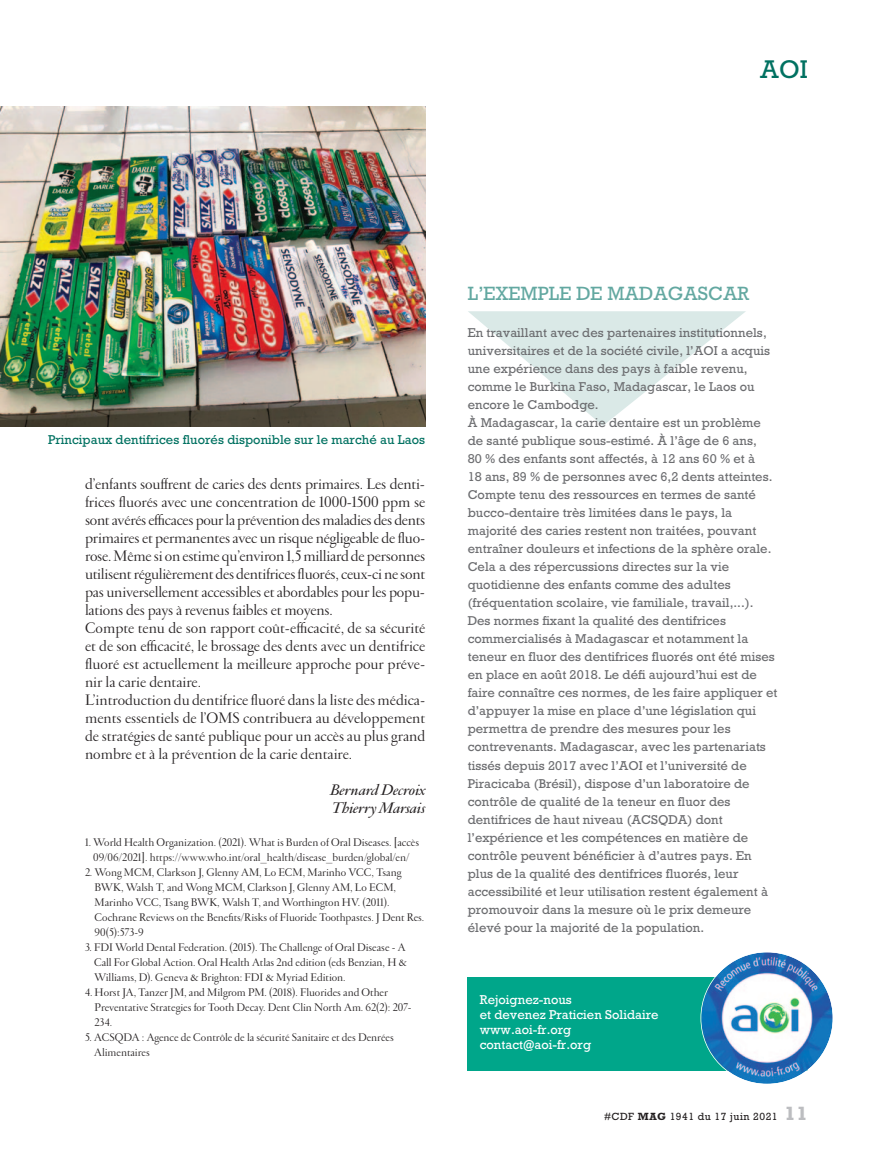
<style>
.page{position:relative;width:893px;height:1149px;background:#fff}
.page>*{position:absolute;margin:0;border:0;box-sizing:border-box;transform-origin:0 0}
.t1{font:24px "Rockwell";color:#007161}
.t2{font:18px "Rockwell";color:#63a8a1}
.t3{font:16.5px/18px "Garamond FB Display";color:#231f20;text-align:justify}
.t4{font:16.5px "Garamond FB Display Semibld Ital";color:#231f20}
.t5{font:12px/18px "Rockwell";color:#6c6d70}
.t6{font:12px/15px "Garamond FB Display";color:#231f20}
.t7{font:12px/15px "Rockwell";color:#fff}
.t8{font:12px "Rockwell";color:#007161}
.t9{font:9.75px "Rockwell";letter-spacing:.05em;color:#231f20}
.s1{font-weight:700}
.s2{font-weight:700;font-size:18px;color:#bcbdc0}
</style>
<div class="page">
<svg style="left:468px;top:311px;width:278px;height:114px"></svg>
<div style="left:468px;top:976px;width:340px;height:93px;background:#00a68a"></div>
<img style="left:701px;top:951px;width:132px;height:132px;border-radius:50%">
<img style="left:0;top:106px;width:425px;height:320px">
<p class="t1" style="left:760px;top:60px;width:50px">AOI</p>
<p class="t8" style="left:48px;top:434px;width:379px">Principaux dentifrices fluorés disponible sur le marché au Laos</p>
<p class="t3" style="left:85px;top:476px;width:342px">d’enfants souffrent de caries des dents primaires. Les denti&shy;frices fluorés avec une concentration de 1000-1500 ppm se sont avérés efficaces pour la prévention des maladies des dents primaires et permanentes avec un risque négligeable de fluo&shy;rose. Même si on estime qu’environ 1,5 milliard de personnes utilisent régulièrement des dentifrices fluorés, ceux-ci ne sont pas universellement accessibles et abordables pour les popu&shy;lations des pays à revenus faibles et moyens.</p>
<p class="t3" style="left:85px;top:620px;width:342px">Compte tenu de son rapport coût-efficacité, de sa sécurité et de son efficacité, le brossage des dents avec un dentifrice fluoré est actuellement la meilleure approche pour préve&shy;nir la carie dentaire.</p>
<p class="t3" style="left:85px;top:692px;width:342px">L’introduction du dentifrice fluoré dans la liste des médica&shy;ments essentiels de l’OMS contribuera au développement de stratégies de santé publique pour un accès au plus grand nombre et à la prévention de la carie dentaire.</p>
<p class="t4" style="left:330px;top:779px;width:97px">Bernard Decroix</p>
<p class="t4" style="left:332px;top:797px;width:95px">Thierry Marsais</p>
<p class="t6" style="left:85px;top:835px;width:336px;text-align:center">1. World Health Organization. (2021). What is Burden of Oral Diseases. [accès<br>09/06/2021]. https://www.who.int/oral_health/disease_burden/global/en/</p>
<p class="t6" style="left:95px;top:865px;width:331px;text-indent:-10px">2. Wong MCM, Clarkson J, Glenny AM, Lo ECM, Marinho VCC, Tsang BWK, Walsh T, and Wong MCM, Clarkson J, Glenny AM, Lo ECM, Marinho VCC, Tsang BWK, Walsh T, and Worthington HV. (2011).<br>Cochrane Reviews on the Benefits/Risks of Fluoride Toothpastes. J Dent Res.<br>90(5):573-9</p>
<p class="t6" style="left:94px;top:940px;width:314px;text-align:justify;text-indent:-9px">3. FDI World Dental Federation. (2015). The Challenge of Oral Disease - A Call For Global Action. Oral Health Atlas 2nd edition (eds Benzian, H &amp; Williams, D). Geneva &amp; Brighton: FDI &amp; Myriad Edition.</p>
<p class="t6" style="left:95px;top:985px;width:318px;text-indent:-10px">4. Horst JA, Tanzer JM, and Milgrom PM. (2018). Fluorides and Other<br>Preventative Strategies for Tooth Decay. Dent Clin North Am. 62(2): 207-<br>234.</p>
<p class="t6" style="left:94px;top:1030px;width:301px;text-indent:-9px">5. ACSQDA : Agence de Contrôle de la sécurité Sanitaire et des Denrées<br>Alimentaires</p>
<p class="t2" style="left:468px;top:287px;width:283px">L’EXEMPLE DE MADAGASCAR</p>
<p class="t5" style="left:468px;top:325px;width:304px">En travaillant avec des partenaires institutionnels, universitaires et de la société civile, l’AOI a acquis une expérience dans des pays à faible revenu, comme le Burkina Faso, Madagascar, le Laos ou encore le Cambodge.</p>
<p class="t5" style="left:468px;top:415px;width:306px">À Madagascar, la carie dentaire est un problème de santé publique sous-estimé. À l’âge de 6 ans, 80 % des enfants sont affectés, à 12 ans 60 % et à<br>18 ans, 89 % de personnes avec 6,2 dents atteintes.<br>Compte tenu des ressources en termes de santé bucco-dentaire très limitées dans le pays, la majorité des caries restent non traitées, pouvant entraîner douleurs et infections de la sphère orale.<br>Cela a des répercussions directes sur la vie quotidienne des enfants comme des adultes (fréquentation scolaire, vie familiale, travail,...).</p>
<p class="t5" style="left:468px;top:613px;width:311px">Des normes fixant la qualité des dentifrices commercialisés à Madagascar et notamment la teneur en fluor des dentifrices fluorés ont été mises en place en août 2018. Le défi aujourd’hui est de faire connaître ces normes, de les faire appliquer et d’appuyer la mise en place d’une législation qui permettra de prendre des mesures pour les contrevenants. Madagascar, avec les partenariats tissés depuis 2017 avec l’AOI et l’université de Piracicaba (Brésil), dispose d’un laboratoire de contrôle de qualité de la teneur en fluor des dentifrices de haut niveau (ACSQDA) dont l’expérience et les compétences en matière de contrôle peuvent bénéficier à d’autres pays. En plus de la qualité des dentifrices fluorés, leur accessibilité et leur utilisation restent également à promouvoir dans la mesure où le prix demeure élevé pour la majorité de la population.</p>
<p class="t7" style="left:480px;top:993px;width:180px">Rejoignez-nous<br>et devenez Praticien Solidaire</p>
<p class="t7" style="left:480px;top:1023px;width:93px">www.aoi-fr.org</p>
<p class="t7" style="left:480px;top:1038px;width:113px">contact@aoi-fr.org</p>
<p class="t9" style="left:604px;top:1112px;width:205px">#CDF <span class="s1">MAG</span> 1941 du 17 juin 2021 <span class="s2">11</span></p>
</div>
